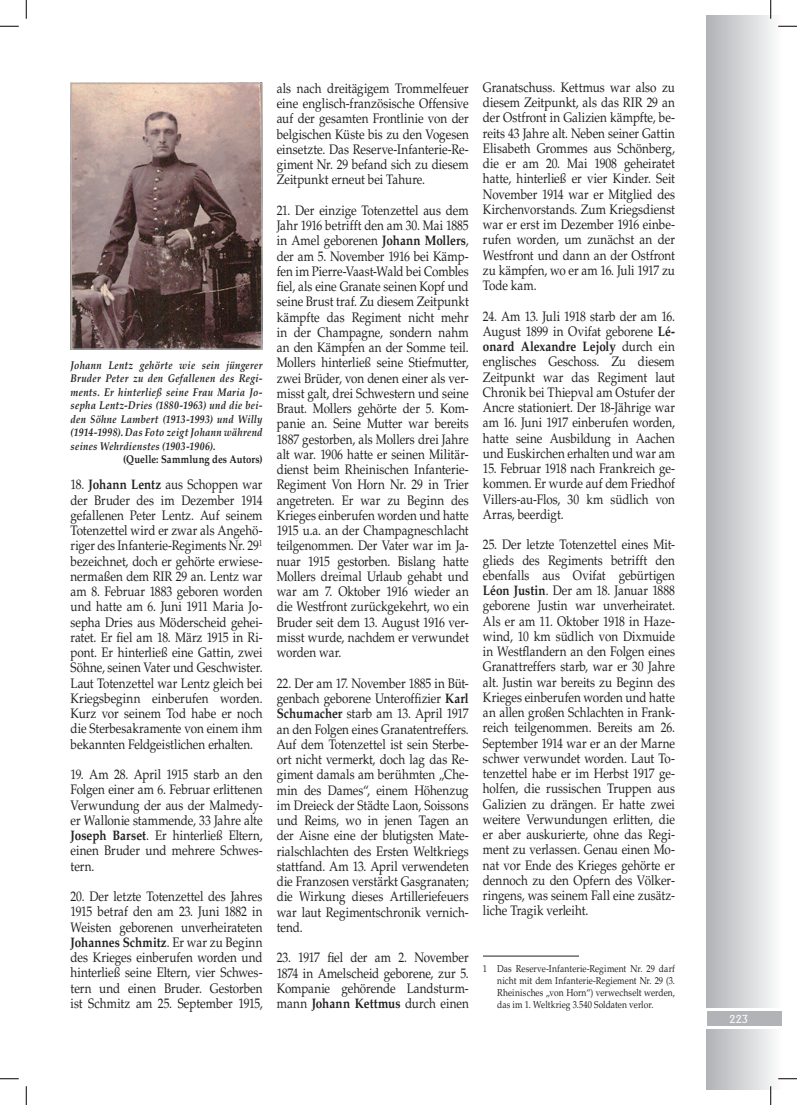
<style>
.page{position:relative;width:797px;height:1105px;background:#fff}
.page>*{position:absolute;margin:0;border:0;box-sizing:border-box;transform-origin:0 0}
.t1{font:13.75px/15.2px "Palatino LT Std";letter-spacing:-.005em;color:#231f20;text-align:justify;scale:.85 1}
.t2{font:italic 700 11.25px/13.5px "Palatino LT Std";letter-spacing:.025em;color:#231f20;text-align:justify;scale:.85 1}
.t3{font:700 11.25px "Palatino LT Std";letter-spacing:.01em;color:#231f20;scale:.85 1}
.t4{font:11.25px "Adelon";color:#fff}
.t5{font:10px/12px "Palatino LT Std";letter-spacing:.01em;color:#231f20;text-align:justify;scale:.85 1}
.s1{font-weight:700}
</style>
<div class="page">
<hr style="left:483px;top:956px;width:96px;height:1px;background:#231f20">
<div style="left:707px;top:16px;width:74px;height:992px;background:linear-gradient(to right,#b1b2b5,#fafafb)"></div>
<div style="left:707px;top:1029px;width:74px;height:60px;background:linear-gradient(to right,#b1b2b6,#fafafb)"></div>
<div style="left:707px;top:1011px;width:74px;height:14px;background:#b2b3b7"></div>
<img style="left:73px;top:85px;width:187px;height:263px">
<div style="left:71px;top:83px;width:191px;height:267px;border:1px solid #b2b3b7"></div>
<svg style="left:0;top:25px;width:19px;height:2px"></svg>
<svg style="left:778px;top:25px;width:19px;height:2px"></svg>
<svg style="left:0;top:1078px;width:19px;height:1px"></svg>
<svg style="left:778px;top:1078px;width:19px;height:1px"></svg>
<svg style="left:25px;top:0;width:2px;height:19px"></svg>
<svg style="left:25px;top:1086px;width:2px;height:19px"></svg>
<svg style="left:770px;top:0;width:1px;height:19px"></svg>
<svg style="left:770px;top:1086px;width:1px;height:19px"></svg>
<p class="t2" style="left:71px;top:358px;width:227px">Johann Lentz gehörte wie sein jüngerer Bruder Peter zu den Gefallenen des Regi&shy;ments. Er hinterließ seine Frau Maria Jo&shy;sepha Lentz-Dries (1880-1963) und die bei&shy;den Söhne Lambert (1913-1993) und Willy (1914-1998). Das Foto zeigt Johann während seines Wehrdienstes (1903-1906).</p>
<p class="t3" style="left:123px;top:453px;width:165px">(Quelle: Sammlung des Autors)</p>
<p class="t1" style="left:71px;top:477px;width:227px">18. <span class="s1">Johann Lentz</span> aus Schoppen war der Bruder des im Dezember 1914 gefallenen Peter Lentz. Auf seinem Totenzettel wird er zwar als Angehö&shy;riger des Infanterie-Regiments Nr. 29<sup>1 </sup>bezeichnet, doch er gehörte erwiese&shy;nermaßen dem RIR 29 an. Lentz war am 8. Februar 1883 geboren worden und hatte am 6. Juni 1911 Maria Jo&shy;sepha Dries aus Möderscheid gehei&shy;ratet. Er fiel am 18. März 1915 in Ri&shy;pont. Er hinterließ eine Gattin, zwei Söhne, seinen Vater und Geschwister.<br>Laut Totenzettel war Lentz gleich bei Kriegsbeginn einberufen worden.<br>Kurz vor seinem Tod habe er noch die Sterbesakramente von einem ihm bekannten Feldgeistlichen erhalten.</p>
<p class="t1" style="left:71px;top:767px;width:227px">19. Am 28. April 1915 starb an den Folgen einer am 6. Februar erlittenen Verwundung der aus der Malmedy&shy;er Wallonie stammende, 33 Jahre alte <span class="s1">Joseph Barset</span>. Er hinterließ Eltern, einen Bruder und mehrere Schwes&shy;tern.</p>
<p class="t1" style="left:71px;top:889px;width:227px">20. Der letzte Totenzettel des Jahres 1915 betraf den am 23. Juni 1882 in Weisten geborenen unverheirateten <span class="s1">Johannes Schmitz</span>. Er war zu Beginn des Krieges einberufen worden und hinterließ seine Eltern, vier Schwes&shy;tern und einen Bruder. Gestorben ist Schmitz am 25. September 1915,</p>
<p class="t1" style="left:277px;top:81px;width:227px">als nach dreitägigem Trommelfeuer eine englisch-französische Offensive auf der gesamten Frontlinie von der belgischen Küste bis zu den Vogesen einsetzte. Das Reserve-Infanterie-Re&shy;giment Nr. 29 befand sich zu diesem Zeitpunkt erneut bei Tahure.</p>
<p class="t1" style="left:277px;top:203px;width:227px">21. Der einzige Totenzettel aus dem Jahr 1916 betrifft den am 30. Mai 1885 in Amel geborenen <span class="s1">Johann Mollers</span>, der am 5. November 1916 bei Kämp&shy;fen im Pierre-Vaast-Wald bei Combles fiel, als eine Granate seinen Kopf und seine Brust traf. Zu diesem Zeitpunkt kämpfte das Regiment nicht mehr in der Champagne, sondern nahm an den Kämpfen an der Somme teil.<br>Mollers hinterließ seine Stiefmutter, zwei Brüder, von denen einer als ver&shy;misst galt, drei Schwestern und seine Braut. Mollers gehörte der 5. Kom&shy;panie an. Seine Mutter war bereits 1887 gestorben, als Mollers drei Jahre alt war. 1906 hatte er seinen Militär&shy;dienst beim Rheinischen Infanterie-Regiment Von Horn Nr. 29 in Trier angetreten. Er war zu Beginn des Krieges einberufen worden und hatte 1915 u.a. an der Champagneschlacht teilgenommen. Der Vater war im Ja&shy;nuar 1915 gestorben. Bislang hatte Mollers dreimal Urlaub gehabt und war am 7. Oktober 1916 wieder an die Westfront zurückgekehrt, wo ein Bruder seit dem 13. August 1916 ver&shy;misst wurde, nachdem er verwundet worden war.</p>
<p class="t1" style="left:277px;top:676px;width:227px">22. Der am 17. November 1885 in Büt&shy;genbach geborene Unteroffizier <span class="s1">Karl Schumacher</span> starb am 13. April 1917 an den Folgen eines Granatentreffers.<br>Auf dem Totenzettel ist sein Sterbe&shy;ort nicht vermerkt, doch lag das Re&shy;giment damals am berühmten „Che&shy;min des Dames“, einem Höhenzug im Dreieck der Städte Laon, Soissons und Reims, wo in jenen Tagen an der Aisne eine der blutigsten Mate&shy;rialschlachten des Ersten Weltkriegs stattfand. Am 13. April verwendeten die Franzosen verstärkt Gasgranaten; die Wirkung dieses Artilleriefeuers war laut Regimentschronik vernich&shy;tend.</p>
<p class="t1" style="left:277px;top:950px;width:227px">23. 1917 fiel der am 2. November 1874 in Amelscheid geborene, zur 5.<br>Kompanie gehörende Landsturm&shy;mann <span class="s1">Johann Kettmus</span> durch einen</p>
<p class="t1" style="left:483px;top:80px;width:227px">Granatschuss. Kettmus war also zu diesem Zeitpunkt, als das RIR 29 an der Ostfront in Galizien kämpfte, be&shy;reits 43 Jahre alt. Neben seiner Gattin Elisabeth Grommes aus Schönberg, die er am 20. Mai 1908 geheiratet hatte, hinterließ er vier Kinder. Seit November 1914 war er Mitglied des Kirchenvorstands. Zum Kriegsdienst war er erst im Dezember 1916 einbe&shy;rufen worden, um zunächst an der Westfront und dann an der Ostfront zu kämpfen, wo er am 16. Juli 1917 zu Tode kam.</p>
<p class="t1" style="left:483px;top:309px;width:227px">24. Am 13. Juli 1918 starb der am 16.<br>August 1899 in Ovifat geborene <span class="s1">Lé&shy;onard Alexandre Lejoly</span> durch ein englisches Geschoss. Zu diesem Zeitpunkt war das Regiment laut Chronik bei Thiepval am Ostufer der Ancre stationiert. Der 18-Jährige war am 16. Juni 1917 einberufen worden, hatte seine Ausbildung in Aachen und Euskirchen erhalten und war am</p>
<p class="t1" style="left:483px;top:461px;width:227px">15. Februar 1918 nach Frankreich ge&shy;kommen. Er wurde auf dem Friedhof Villers-au-Flos, 30 km südlich von Arras, beerdigt.</p>
<p class="t1" style="left:483px;top:537px;width:227px">25. Der letzte Totenzettel eines Mit&shy;glieds des Regiments betrifft den ebenfalls aus Ovifat gebürtigen <span class="s1">Léon Justin</span>. Der am 18. Januar 1888 geborene Justin war unverheiratet.<br>Als er am 11. Oktober 1918 in Haze&shy;wind, 10 km südlich von Dixmuide in Westflandern an den Folgen eines Granattreffers starb, war er 30 Jahre alt. Justin war bereits zu Beginn des Krieges einberufen worden und hatte an allen großen Schlachten in Frank&shy;reich teilgenommen. Bereits am 26.<br>September 1914 war er an der Marne schwer verwundet worden. Laut To&shy;tenzettel habe er im Herbst 1917 ge&shy;holfen, die russischen Truppen aus Galizien zu drängen. Er hatte zwei weitere Verwundungen erlitten, die er aber auskurierte, ohne das Regi&shy;ment zu verlassen. Genau einen Mo&shy;nat vor Ende des Krieges gehörte er dennoch zu den Opfern des Völker&shy;ringens, was seinem Fall eine zusätz&shy;liche Tragik verleiht.</p>
<p class="t5" style="left:497px;top:963px;width:211px;text-indent:-14px">1 Das Reserve-Infanterie-Regiment Nr. 29 darf nicht mit dem Infanterie-Regiement Nr. 29 (3.<br>Rheinisches „von Horn“) verwechselt werden, das im 1. Weltkrieg 3.540 Soldaten verlor.</p>
<p class="t4" style="left:729px;top:1012px;width:21px">223</p>
</div>
